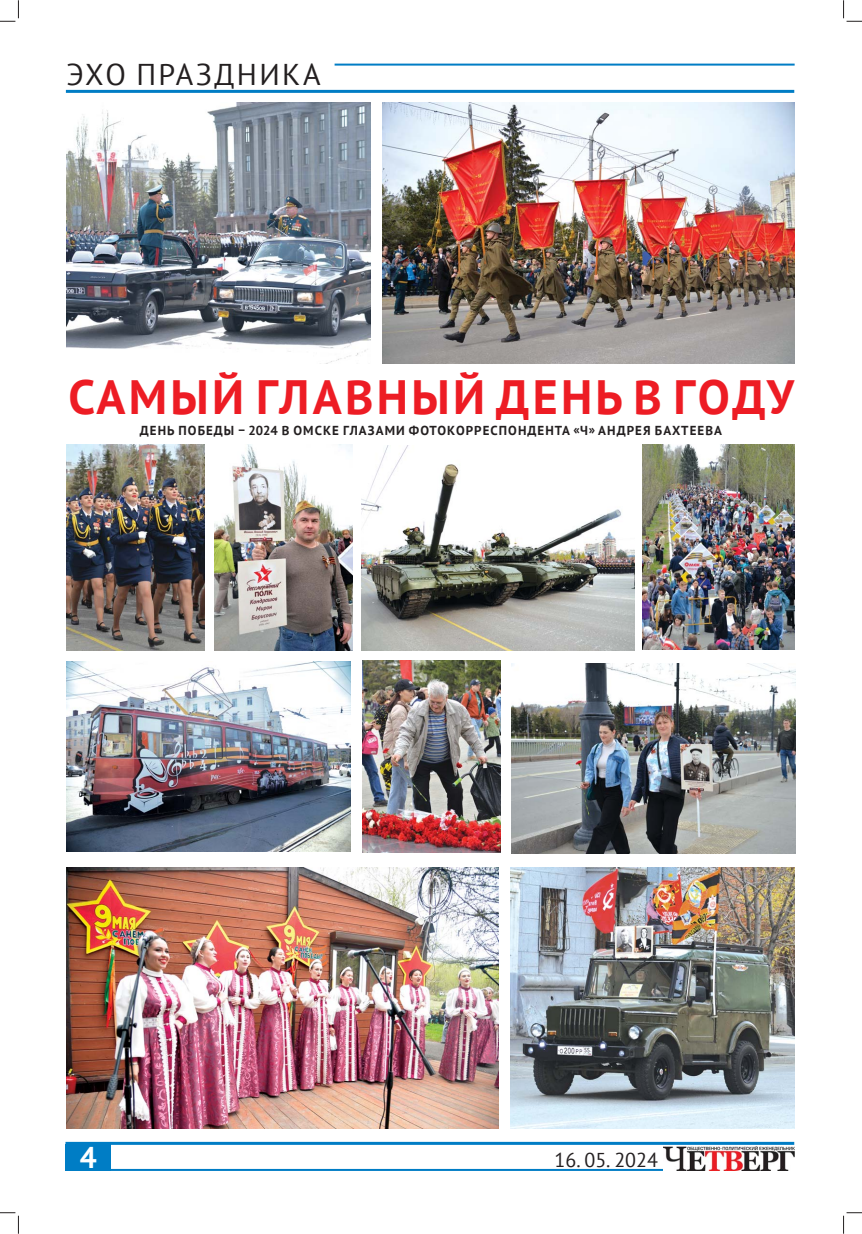
<style>
.page{position:relative;width:862px;height:1234px;background:#fff}
.page>*{position:absolute;margin:0;border:0;box-sizing:border-box;transform-origin:0 0}
.t1{font:700 48px "PT Sans";letter-spacing:.07em;color:#ed1c24}
.t2{font:30px "PT Sans";letter-spacing:.08em;color:#231f20}
.t3{font:700 30px "PT Sans";color:#fff}
.t4{font:20px "PT Sans";color:#231f20}
.t5{font:700 13px "PT Sans";letter-spacing:.08em;color:#231f20}
</style>
<div class="page">
<hr style="left:66px;top:90px;width:728px;height:3px;background:#007dc5">
<hr style="left:334px;top:64px;width:460px;height:2px;background:#007dc5">
<img style="left:67px;top:102px;width:303px;height:261px">
<img style="left:383px;top:102px;width:411px;height:261px">
<img style="left:67px;top:867px;width:432px;height:261px">
<img style="left:511px;top:867px;width:284px;height:261px">
<img style="left:66px;top:661px;width:285px;height:190px">
<img style="left:511px;top:663px;width:284px;height:189px">
<img style="left:362px;top:660px;width:138px;height:192px">
<img style="left:67px;top:444px;width:138px;height:206px">
<img style="left:215px;top:444px;width:137px;height:206px">
<img style="left:362px;top:445px;width:273px;height:205px">
<img style="left:643px;top:444px;width:152px;height:205px">
<div style="left:65px;top:1144px;width:46px;height:26px;background:#007dc5"></div>
<hr style="left:101px;top:1168px;width:562px;height:2px;background:#007dc5">
<hr style="left:65px;top:1141px;width:729px;height:3px;background:#007dc5">
<img style="left:663px;top:1146px;width:131px;height:24px">
<svg style="left:0;top:0;width:19px;height:22px"></svg>
<svg style="left:0;top:1212px;width:19px;height:21px"></svg>
<svg style="left:843px;top:0;width:19px;height:22px"></svg>
<svg style="left:843px;top:1212px;width:19px;height:21px"></svg>
<h2 class="t2" style="left:66px;top:55px;width:256px">ЭХО ПРАЗДНИКА</h2>
<h1 class="t1" style="left:69px;top:364px;width:727px">САМЫЙ ГЛАВНЫЙ ДЕНЬ В ГОДУ</h1>
<p class="t5" style="left:140px;top:422px;width:583px">ДЕНЬ ПОБЕДЫ – 2024 В ОМСКЕ ГЛАЗАМИ ФОТОКОРРЕСПОНДЕНТА «Ч» АНДРЕЯ БАХТЕЕВА</p>
<h2 class="t3" style="left:80px;top:1136px;width:19px">4</h2>
<h3 class="t4" style="left:554px;top:1146px;width:105px">16. 05. 2024</h3>
</div>
